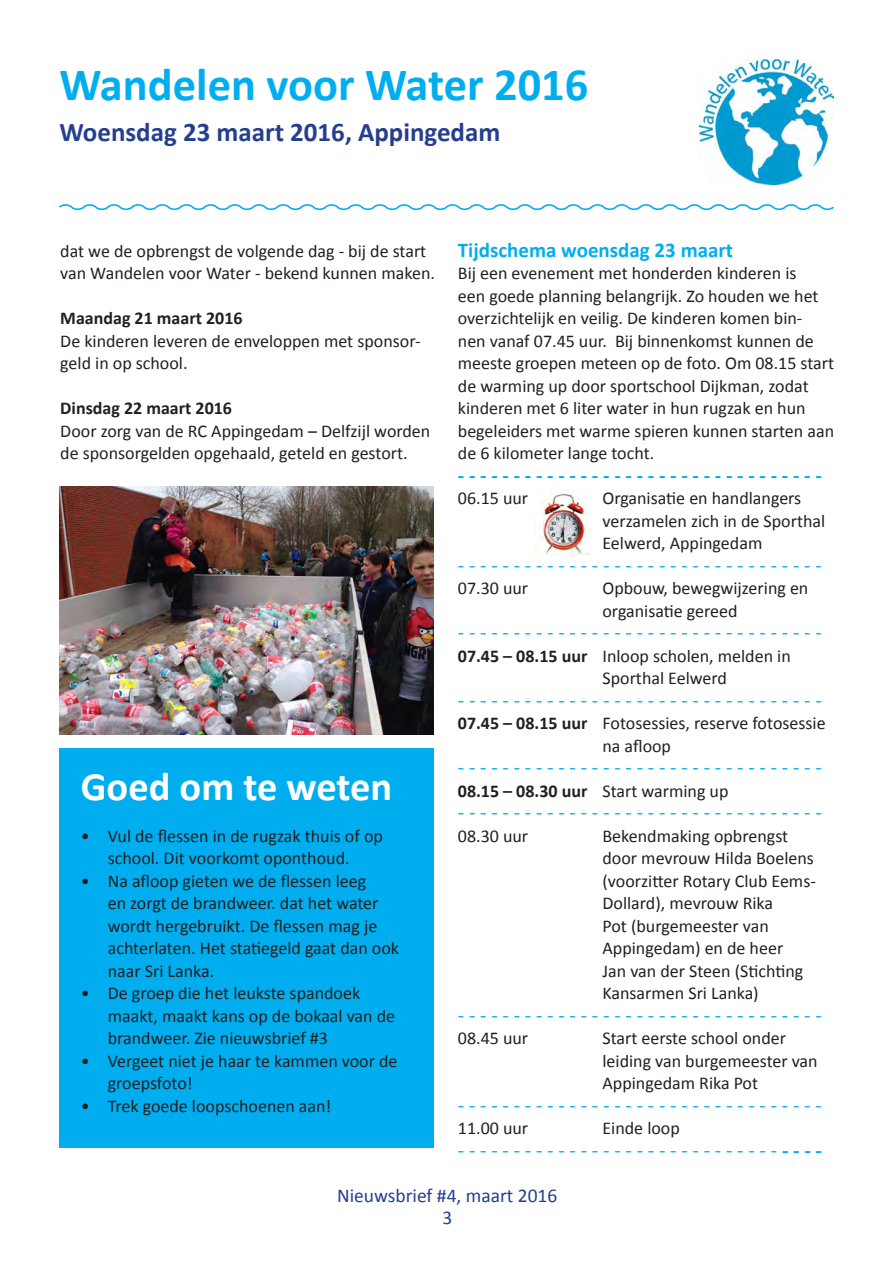
<style>
.page{position:relative;width:893px;height:1263px;background:#fff}
.page>*{position:absolute;margin:0;border:0;box-sizing:border-box;transform-origin:0 0}
.TK{font:700 46.5px "Calibri";color:#00aeef}
.TK-2{font:700 40.5px "Calibri";color:#fff}
.TK-3{font:700 27px "Calibri";color:#253f8e}
.TK-4{font:21px "Calibri";color:#00aeef}
.TK-5{font:700 21px "Calibri";color:#00aeef}
.t1{font:19.5px/22.5px "Calibri";color:#253f8e;text-align:center}
.PLAT{font:18px/22.5px "Calibri";color:#231f20}
.PLAT-2{font:700 18px "Calibri";color:#231f20}
.s1{font-weight:700}
.s2{font-weight:400}
</style>
<div class="page">
<img style="left:699px;top:60px;width:134px;height:125px">
<svg style="left:59px;top:204px;width:775px;height:6px"></svg>
<img style="left:60px;top:487px;width:374px;height:248px">
<img style="left:534px;top:492px;width:55px;height:62px">
<div style="left:60px;top:748px;width:374px;height:400px;background:#00aeef"></div>
<p class="TK" style="left:60px;top:55px;width:530px">Wandelen voor Water 2016</p>
<p class="TK-3" style="left:60px;top:115px;width:442px">Woensdag 23 maart 2016, Appingedam</p>
<p class="PLAT" style="left:60px;top:239px;width:376px">dat we de opbrengst de volgende dag - bij de start van Wandelen voor Water - bekend kunnen maken.</p>
<p class="PLAT-2" style="left:60px;top:307px;width:184px">Maandag 21 maart 2016</p>
<p class="PLAT" style="left:60px;top:329px;width:362px">De kinderen leveren de enveloppen met sponsor&shy;geld in op school.</p>
<p class="PLAT-2" style="left:60px;top:397px;width:173px">Dinsdag 22 maart 2016</p>
<p class="PLAT" style="left:60px;top:419px;width:372px">Door zorg van de RC Appingedam – Delfzijl worden de sponsorgelden opgehaald, geteld en gestort.</p>
<p class="TK-2" style="left:81px;top:761px;width:313px">Goed om te weten</p>
<p class="PLAT" style="left:81px;top:824px;width:304px;text-align:center">• Vul de flessen in de rugzak thuis of op school. Dit voorkomt oponthoud.</p>
<p class="PLAT" style="left:108px;top:869px;width:293px;text-indent:-27px">• Na afloop gieten we de flessen leeg<br>en zorgt de brandweer. dat het water wordt hergebruikt. De flessen mag je achterlaten. Het statiegeld gaat dan ook naar Sri Lanka.</p>
<p class="PLAT" style="left:108px;top:982px;width:289px;text-indent:-27px">• De groep die het leukste spandoek maakt, maakt kans op de bokaal van de brandweer. Zie nieuwsbrief #3</p>
<p class="PLAT" style="left:108px;top:1049px;width:291px;text-indent:-27px">• Vergeet niet je haar te kammen voor de groepsfoto!</p>
<p class="PLAT" style="left:81px;top:1094px;width:252px">• Trek goede loopschoenen aan!</p>
<p class="TK-5" style="left:458px;top:236px;width:277px">Tijdschema woensdag 23 maart</p>
<p class="PLAT" style="left:458px;top:262px;width:378px">Bij een evenement met honderden kinderen is<br>een goede planning belangrijk. Zo houden we het overzichtelijk en veilig. De kinderen komen bin&shy;nen vanaf 07.45 uur. Bij binnenkomst kunnen de meeste groepen meteen op de foto. Om 08.15 start de warming up door sportschool Dijkman, zodat kinderen met 6 liter water in hun rugzak en hun begeleiders met warme spieren kunnen starten aan de 6 kilometer lange tocht.</p>
<p class="TK-5" style="left:458px;top:461px;width:365px">- - - - - - - - - - - - - - - - - - - - - - - - - - - - - - - - -</p>
<p class="PLAT" style="left:458px;top:487px;width:72px">06.15 uur</p>
<p class="PLAT" style="left:602px;top:487px;width:224px">Organisatie en handlangers verzamelen zich in de Sporthal<br>Eelwerd, Appingedam</p>
<p class="TK-4" style="left:458px;top:551px;width:365px">- - - - - - - - - - - - - - - - - - - - - - - - - - - - - - - - -</p>
<p class="PLAT" style="left:458px;top:577px;width:72px">07.30 uur</p>
<p class="PLAT" style="left:602px;top:577px;width:207px">Opbouw, bewegwijzering en organisatie gereed</p>
<p class="TK-4" style="left:458px;top:619px;width:365px">- - - - - - - - - - - - - - - - - - - - - - - - - - - - - - - - -</p>
<p class="PLAT" style="left:602px;top:644px;width:190px;text-indent:-145px"><span class="s1">07.45 – 08.15 uur</span> Inloop scholen, melden in<br>Sporthal Eelwerd</p>
<p class="TK-4" style="left:458px;top:686px;width:365px">- - - - - - - - - - - - - - - - - - - - - - - - - - - - - - - - -</p>
<p class="PLAT" style="left:458px;top:712px;width:369px;text-align:center"><span class="s1">07.45 – 08.15 uur</span> Fotosessies, reserve fotosessie na afloop</p>
<p class="TK-4" style="left:458px;top:754px;width:365px">- - - - - - - - - - - - - - - - - - - - - - - - - - - - - - - - -</p>
<p class="PLAT-2" style="left:458px;top:779px;width:272px">08.15 – 08.30 uur <span class="s2">Start warming up</span></p>
<p class="TK-4" style="left:458px;top:799px;width:365px">- - - - - - - - - - - - - - - - - - - - - - - - - - - - - - - - -</p>
<p class="PLAT" style="left:458px;top:824px;width:72px">08.30 uur</p>
<p class="PLAT" style="left:602px;top:824px;width:187px">Bekendmaking opbrengst</p>
<p class="PLAT" style="left:602px;top:847px;width:215px">door mevrouw Hilda Boelens (voorzitter Rotary Club Eems-</p>
<p class="PLAT" style="left:602px;top:892px;width:202px">Dollard), mevrouw Rika<br>Pot (burgemeester van<br>Appingedam) en de heer<br>Jan van der Steen (Stichting<br>Kansarmen Sri Lanka)</p>
<p class="TK-4" style="left:458px;top:1001px;width:365px">- - - - - - - - - - - - - - - - - - - - - - - - - - - - - - - - -</p>
<p class="PLAT" style="left:458px;top:1027px;width:72px">08.45 uur</p>
<p class="PLAT" style="left:602px;top:1027px;width:217px">Start eerste school onder leiding van burgemeester van<br>Appingedam Rika Pot</p>
<p class="TK-4" style="left:458px;top:1091px;width:365px">- - - - - - - - - - - - - - - - - - - - - - - - - - - - - - - - -</p>
<p class="PLAT" style="left:458px;top:1117px;width:72px">11.00 uur</p>
<p class="PLAT" style="left:602px;top:1117px;width:79px">Einde loop</p>
<p class="TK-4" style="left:458px;top:1136px;width:366px">- - - - - - - - - - - - - - - - - - - - - - - - - - - - - <span class="s1">- - - -</span></p>
<p class="t1" style="left:337px;top:1184px;width:222px">Nieuwsbrief #4, maart 2016<br>3</p>
</div>
